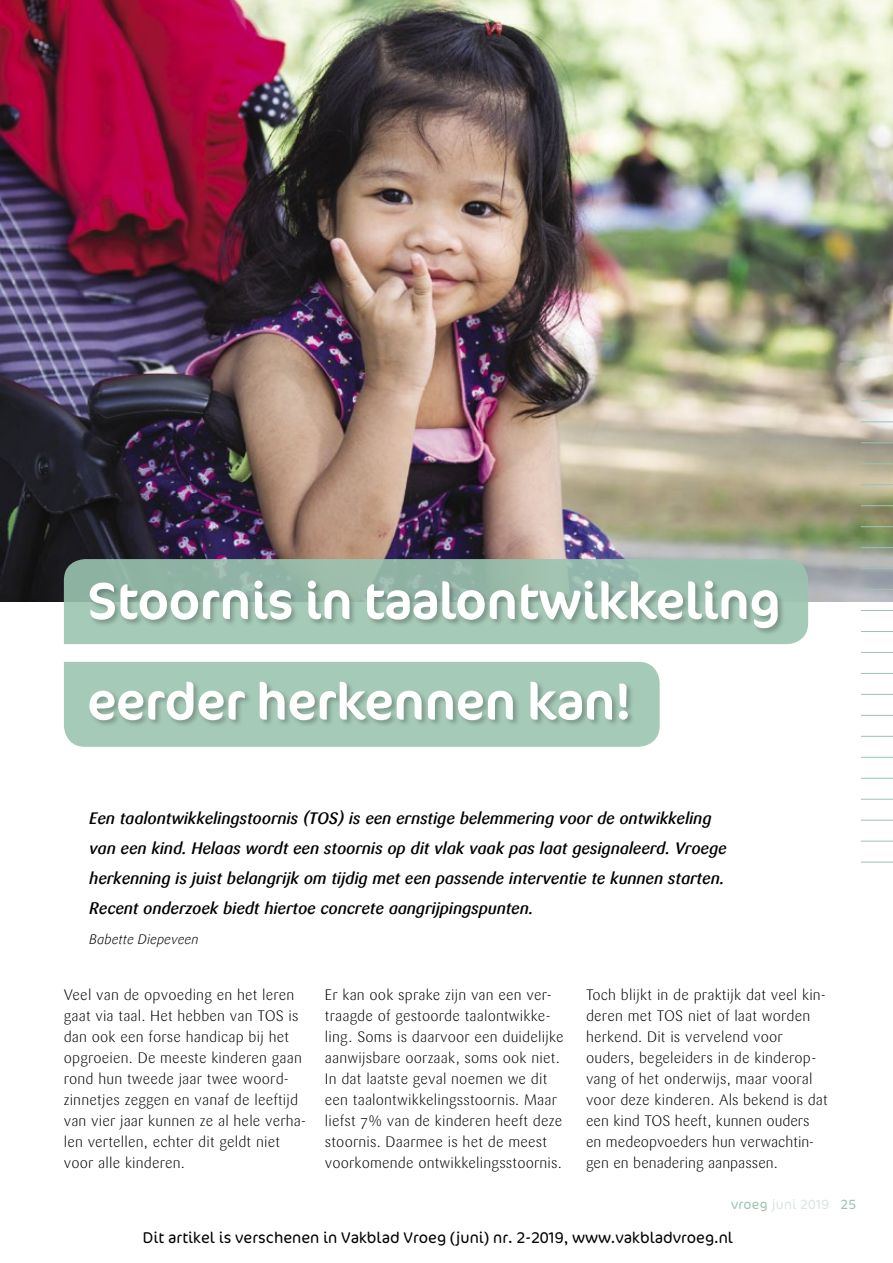
<style>
.page{position:relative;width:893px;height:1263px;background:#fff}
.page>*{position:absolute;margin:0;border:0;box-sizing:border-box;transform-origin:0 0}
.t1{font:italic 500 16.5px/30px "Sari";letter-spacing:-.01em;color:#000}
.t2{font:300 15.75px "Cocon";color:#000}
.t3{font:300 15px/21px "Sari";letter-spacing:.01em;color:#000}
.t4{font:italic 300 13.5px "Sari";color:#000}
.t5{font:300 13.5px "Cocon";letter-spacing:.02em;color:#d8e6df}
.s1{color:#9cc4b1}
</style>
<div class="page">
<img style="left:0;top:0;width:893px;height:601px">
<hr style="left:861px;top:400px;width:32px;height:1px;background:#9cc4b1">
<hr style="left:861px;top:421px;width:32px;height:1px;background:#9cc4b1">
<hr style="left:861px;top:442px;width:32px;height:1px;background:#9cc4b1">
<hr style="left:861px;top:463px;width:32px;height:1px;background:#9cc4b1">
<hr style="left:861px;top:484px;width:32px;height:1px;background:#9cc4b1">
<hr style="left:861px;top:505px;width:32px;height:1px;background:#9cc4b1">
<hr style="left:861px;top:526px;width:32px;height:1px;background:#9cc4b1">
<hr style="left:861px;top:547px;width:32px;height:1px;background:#9cc4b1">
<hr style="left:861px;top:568px;width:32px;height:1px;background:#9cc4b1">
<hr style="left:861px;top:589px;width:32px;height:1px;background:#9cc4b1">
<hr style="left:861px;top:610px;width:32px;height:1px;background:#9cc4b1">
<hr style="left:861px;top:631px;width:32px;height:1px;background:#9cc4b1">
<hr style="left:861px;top:652px;width:32px;height:1px;background:#9cc4b1">
<hr style="left:861px;top:673px;width:32px;height:1px;background:#9cc4b1">
<hr style="left:861px;top:694px;width:32px;height:1px;background:#9cc4b1">
<hr style="left:861px;top:715px;width:32px;height:1px;background:#9cc4b1">
<hr style="left:861px;top:736px;width:32px;height:1px;background:#9cc4b1">
<hr style="left:861px;top:757px;width:32px;height:1px;background:#9cc4b1">
<hr style="left:861px;top:778px;width:32px;height:1px;background:#9cc4b1">
<hr style="left:861px;top:799px;width:32px;height:1px;background:#9cc4b1">
<hr style="left:861px;top:820px;width:32px;height:1px;background:#9cc4b1">
<hr style="left:861px;top:841px;width:32px;height:1px;background:#9cc4b1">
<hr style="left:861px;top:862px;width:32px;height:1px;background:#9cc4b1">
<svg style="left:64px;top:559px;width:744px;height:85px;background:#9bbeae"></svg>
<div style="left:64px;top:662px;width:596px;height:85px;background:#a6cab8"></div>
<div style="left:88px;top:680px;width:547px;height:48px;background:#000;opacity:.25"></div>
<svg style="left:89px;top:682px;width:539px;height:38px"></svg>
<div style="left:88px;top:579px;width:697px;height:56px;background:#a6cab8"></div>
<svg style="left:90px;top:580px;width:688px;height:48px"></svg>
<p class="t1" style="left:89px;top:803px;width:639px">Een taalontwikkelingstoornis (TOS) is een ernstige belemmering voor de ontwikkeling van een kind. Helaas wordt een stoornis op dit vlak vaak pas laat gesignaleerd. Vroege herkenning is juist belangrijk om tijdig met een passende interventie te kunnen starten.<br>Recent onderzoek biedt hiertoe concrete aangrijpingspunten.</p>
<p class="t4" style="left:89px;top:931px;width:111px">Babette Diepeveen</p>
<p class="t3" style="left:64px;top:985px;width:244px">Veel van de opvoeding en het leren gaat via taal. Het hebben van TOS is dan ook een forse handicap bij het opgroeien. De meeste kinderen gaan rond hun tweede jaar twee woord&shy;zinnetjes zeggen en vanaf de leeftijd van vier jaar kunnen ze al hele verha&shy;len vertellen, echter dit geldt niet voor alle kinderen.</p>
<p class="t3" style="left:325px;top:985px;width:240px">Er kan ook sprake zijn van een ver&shy;traagde of gestoorde taalontwikke&shy;ling. Soms is daarvoor een duidelijke aanwijsbare oorzaak, soms ook niet.<br>In dat laatste geval noemen we dit een taalontwikkelingsstoornis. Maar liefst 7% van de kinderen heeft deze stoornis. Daarmee is het de meest voorkomende ontwikkelingsstoornis.</p>
<p class="t3" style="left:586px;top:985px;width:243px">Toch blijkt in de praktijk dat veel kin&shy;deren met TOS niet of laat worden herkend. Dit is vervelend voor ouders, begeleiders in de kinderop&shy;vang of het onderwijs, maar vooral voor deze kinderen. Als bekend is dat een kind TOS heeft, kunnen ouders en medeopvoeders hun verwachtin&shy;gen en benadering aanpassen.</p>
<p class="t5" style="left:731px;top:1196px;width:127px"><span class="s1">vroeg</span> juni 2019 <span class="s1">25</span></p>
<p class="t2" style="left:143px;top:1228px;width:591px">Dit artikel is verschenen in Vakblad Vroeg (juni) nr. 2-2019, www.vakbladvroeg.nl</p>
</div>
